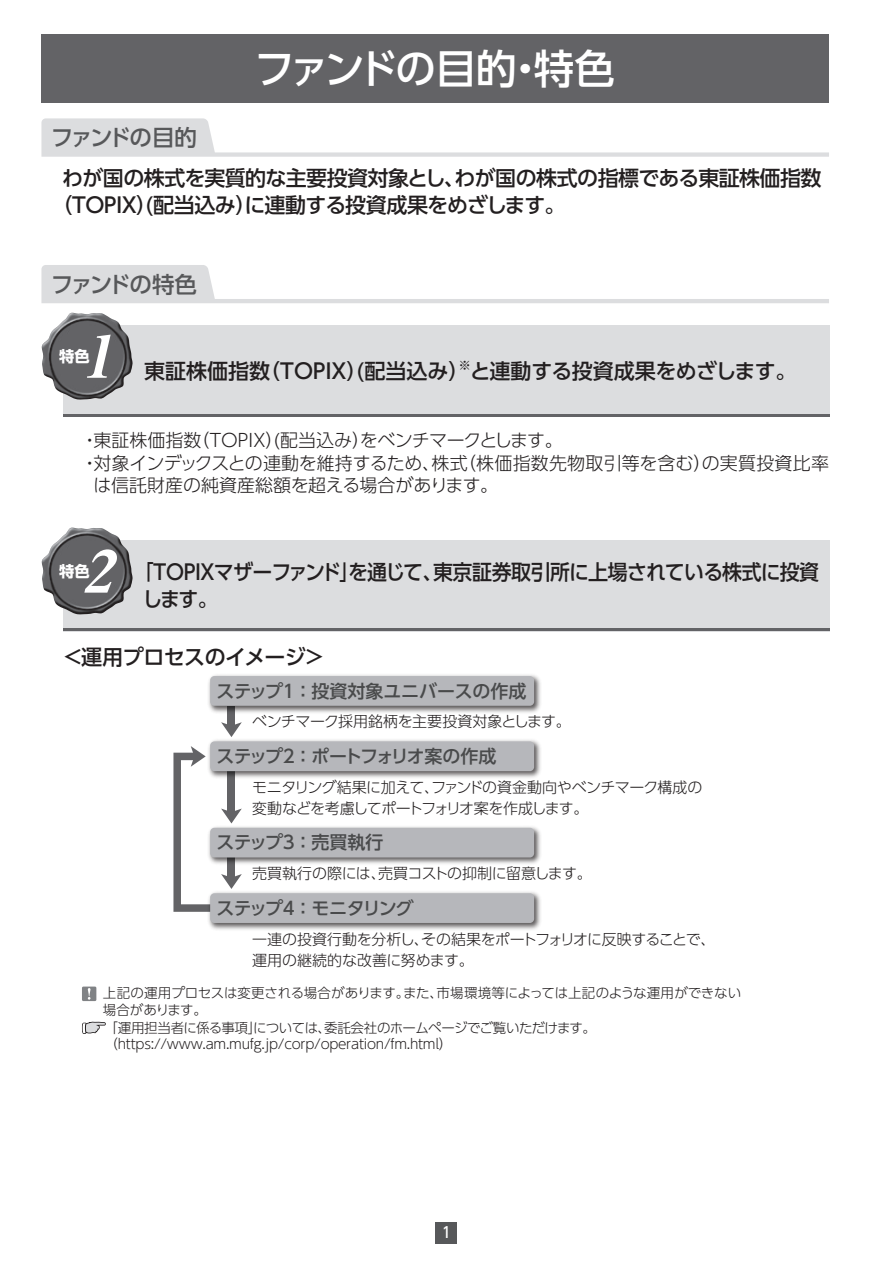
<style>
.page{position:relative;width:893px;height:1263px;background:#fff}
.page>*{position:absolute;margin:0;border:0;box-sizing:border-box;transform-origin:0 0}
.t1{font:italic 58.5px "Midashi Min Pr 5 MA31";color:#fff;scale:1.04 1}
.t2{font:500 40.5px "UD Shin Go Pro";letter-spacing:-.06em;color:#fff}
.t3{font:500 22.5px "UD Shin Go Pro";letter-spacing:-.095em;color:#57585a}
.t4{font:500 21px/27px "UD Shin Go Pro";letter-spacing:-.03em;color:#231f20}
.t5{font:500 21px/27px "UD Shin Go Pro";letter-spacing:-.05em;color:#231f20;scale:.95 1}
.t6{font:300 18px "UD Shin Go Pro";color:#231f20}
.t7{font:300 18px "UD Shin Go Pro";letter-spacing:-.035em;color:#231f20}
.t8{font:500 18px "UD Shin Go Pro";letter-spacing:-.105em;color:#494a4b}
.t9{font:500 18px "UD Shin Go Pro";letter-spacing:-.01em;color:#494a4b}
.t10{font:500 18px "UD Shin Go Pro";letter-spacing:-.045em;color:#494a4b}
.t11{font:700 15.3px "UD Shin Go Pro";color:#fff}
.t12{font:300 15px/21px "UD Shin Go Pro";letter-spacing:-.03em;color:#231f20}
.t13{font:500 15px "UD Shin Go Pro";color:#fff;scale:.9 1}
.t14{font:300 13.5px/16.5px "UD Shin Go Pro";letter-spacing:-.02em;color:#231f20}
</style>
<div class="page">
<div style="left:436px;top:1222px;width:21px;height:21px;background:#57585a"></div>
<div style="left:41px;top:35px;width:788px;height:68px;background:#636366"></div>
<svg style="left:41px;top:118px;width:788px;height:39px"></svg>
<svg style="left:41px;top:265px;width:788px;height:38px"></svg>
<div style="left:63px;top:325px;width:766px;height:92px;background:#dcdddf"></div>
<hr style="left:63px;top:414px;width:766px;height:3px;background:#636366">
<img style="left:41px;top:313px;width:92px;height:87px">
<div style="left:63px;top:540px;width:766px;height:91px;background:#dcdddf"></div>
<hr style="left:63px;top:628px;width:766px;height:3px;background:#636366">
<img style="left:41px;top:528px;width:92px;height:87px">
<div style="left:228px;top:706px;width:7px;height:20px;background:#636366"></div>
<svg style="left:221px;top:722px;width:21px;height:15px"></svg>
<svg style="left:173px;top:746px;width:69px;height:166px"></svg>
<img style="left:208px;top:675px;width:333px;height:40px">
<div style="left:210px;top:676px;width:324px;height:30px;background:#b6b7bb;border-radius:4px"></div>
<img style="left:206px;top:740px;width:335px;height:40px">
<div style="left:210px;top:741px;width:324px;height:30px;background:#b6b7bb;border-radius:4px"></div>
<img style="left:206px;top:823px;width:335px;height:44px">
<div style="left:210px;top:828px;width:324px;height:29px;background:#b6b7bb;border-radius:4px"></div>
<img style="left:206px;top:889px;width:335px;height:41px">
<div style="left:210px;top:893px;width:324px;height:30px;background:#b6b7bb;border-radius:4px"></div>
<div style="left:82px;top:986px;width:14px;height:15px;background:#808285"></div>
<svg style="left:88px;top:988px;width:3px;height:12px"></svg>
<svg style="left:82px;top:1021px;width:24px;height:13px"></svg>
<h2 class="t2" style="left:254px;top:36px;width:362px">ファンドの目的・特色</h2>
<h3 class="t3" style="left:51px;top:119px;width:147px">ファンドの目的</h3>
<h3 class="t4" style="left:51px;top:164px;width:771px;text-indent:11px">わが国の株式を実質的な主要投資対象とし、わが国の株式の指標である東証株価指数（ＴＯＰＩＸ）(配当込み）に連動する投資成果をめざします。</h3>
<h3 class="t3" style="left:51px;top:266px;width:148px">ファンドの特色</h3>
<h1 class="t1" style="left:82px;top:311px;width:49px">1</h1>
<p class="t11" style="left:59px;top:344px;width:32px">特色</p>
<h3 class="t4" style="left:144px;top:357px;width:654px">東証株価指数（ＴＯＰＩＸ）(配当込み）<sup>※</sup>と連動する投資成果をめざします。</h3>
<p class="t7" style="left:81px;top:426px;width:483px">・東証株価指数（ＴＯＰＩＸ）(配当込み）をベンチマークとします。</p>
<p class="t6" style="left:81px;top:448px;width:750px">・対象インデックスとの連動を維持するため、株式（株価指数先物取引等を含む）の実質投資比率</p>
<p class="t6" style="left:94px;top:471px;width:406px">は信託財産の純資産総額を超える場合があります。</p>
<h1 class="t1" style="left:82px;top:526px;width:49px">2</h1>
<h3 class="t5" style="left:143px;top:558px;width:714px;text-indent:-9px">「ＴＯＰＩＸマザーファンド」を通じて、東京証券取引所に上場されている株式に投資します。</h3>
<h3 class="t4" style="left:62px;top:643px;width:265px">＜運用プロセスのイメージ＞</h3>
<p class="t9" style="left:217px;top:676px;width:312px">ステップ１ ：投資対象ユニバースの作成</p>
<p class="t12" style="left:252px;top:710px;width:320px">ベンチマーク採用銘柄を主要投資対象とします。</p>
<p class="t8" style="left:217px;top:741px;width:281px">ステップ２ ：ポートフォリオ案の作成</p>
<p class="t12" style="left:252px;top:776px;width:452px">モニタリング結果に加えて、ファンドの資金動向やベンチマーク構成の変動などを考慮してポートフォリオ案を作成します。</p>
<p class="t10" style="left:217px;top:827px;width:169px">ステップ３ ：売買執行</p>
<p class="t12" style="left:252px;top:862px;width:341px">売買執行の際には、売買コストの抑制に留意します。</p>
<p class="t8" style="left:217px;top:894px;width:199px">ステップ４ ：モニタリング</p>
<p class="t12" style="left:252px;top:928px;width:465px">一連の投資行動を分析し、その結果をポートフォリオに反映することで、運用の継続的な改善に努めます。</p>
<p class="t14" style="left:103px;top:984px;width:640px">上記の運用プロセスは変更される場合があります。また、市場環境等によっては上記のような運用ができない場合があります。</p>
<p class="t14" style="left:105px;top:1019px;width:493px">「運用担当者に係る事項」については、委託会社のホームページでご覧いただけます。（https://www.am.mufg.jp/corp/operation/fm.html）</p>
<p class="t11" style="left:59px;top:559px;width:32px">特色</p>
<p class="t13" style="left:442px;top:1220px;width:11px">1</p>
</div>
